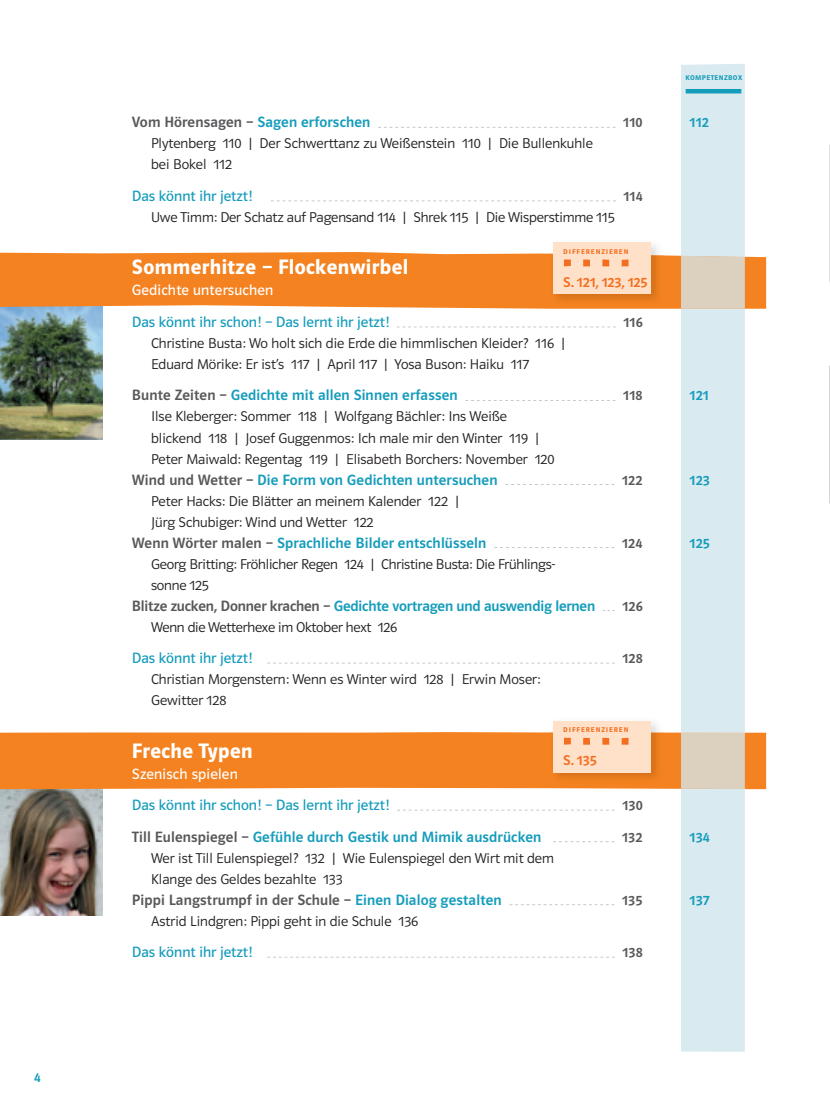
<style>
.page{position:relative;width:830px;height:1106px;background:#fff}
.page>*{position:absolute;margin:0;border:0;box-sizing:border-box;transform-origin:0 0}
.t1{font:21px "Polo ST11 K Hfett";letter-spacing:.02em;color:#fff}
.t2{font:15px "Polo ST11 K Krftg";letter-spacing:.01em;color:#149cbb}
.t3{font:15px/31.5px "Polo ST11 K Buch";color:#149cbb}
.t4{font:15px "Polo ST11 K Krftg";letter-spacing:-.01em;color:#149cbb}
.t5{font:15px "Polo ST11 K Krftg";letter-spacing:.01em;color:#57585a}
.t6{font:14.25px/21px "Polo ST11 K Leicht";color:#231f20}
.t7{font:14.25px "Polo ST11 K Krftg";letter-spacing:.02em;color:#57585a}
.t8{font:14.25px "Polo ST11 K Leicht";letter-spacing:-.02em;color:#231f20}
.t9{font:14.25px "Polo ST11 K Krftg";letter-spacing:.02em;color:#149cbb}
.t10{font:14.25px "Polo ST11 K Krftg";color:#f36e21}
.t11{font:13.5px "Polo ST Cap K Krftg";color:#149cbb}
.t12{font:9px "Polo ST Cap K Krftg";letter-spacing:.09em;color:#f36e21}
.t13{font:9px "Polo ST Cap K Krftg";letter-spacing:.04em;color:#149cbb}
.s1{color:#57585a}
.s2{color:#fff}
.s3{color:#149cbb}
</style>
<div class="page">
<img style="left:829px;top:366px;width:1px;height:137px">
<svg style="left:829px;top:145px;width:1px;height:137px"></svg>
<img style="left:0;top:789px;width:102px;height:126px">
<img style="left:0;top:309px;width:102px;height:130px">
<svg style="left:0;top:252px;width:765px;height:57px;background:#f4892d"></svg>
<div style="left:0;top:732px;width:765px;height:57px;background:#f58220"></div>
<div style="left:680px;top:64px;width:64px;height:668px;background:#daeaf1"></div>
<div style="left:680px;top:256px;width:64px;height:53px;background:#dcd0bf"></div>
<div style="left:680px;top:788px;width:64px;height:263px;background:#daeaf1"></div>
<div style="left:680px;top:732px;width:64px;height:57px;background:#dcd0bf"></div>
<hr style="left:685px;top:89px;width:56px;height:4px;background:#149cbb">
<svg style="left:378px;top:127px;width:237px;height:1px"></svg>
<svg style="left:271px;top:200px;width:344px;height:1px"></svg>
<svg style="left:397px;top:326px;width:218px;height:1px"></svg>
<svg style="left:465px;top:400px;width:150px;height:1px"></svg>
<svg style="left:505px;top:484px;width:109px;height:1px"></svg>
<svg style="left:494px;top:547px;width:120px;height:1px"></svg>
<svg style="left:267px;top:662px;width:347px;height:1px"></svg>
<svg style="left:397px;top:809px;width:217px;height:1px"></svg>
<svg style="left:553px;top:841px;width:61px;height:1px"></svg>
<svg style="left:509px;top:904px;width:105px;height:1px"></svg>
<svg style="left:267px;top:956px;width:347px;height:1px"></svg>
<img style="left:549px;top:242px;width:114px;height:65px">
<div style="left:553px;top:243px;width:98px;height:51px;background:#fee1c8"></div>
<div style="left:563px;top:259px;width:7px;height:7px;background:#f36e21"></div>
<div style="left:583px;top:259px;width:6px;height:7px;background:#f36e21"></div>
<div style="left:602px;top:259px;width:7px;height:7px;background:#f36e21"></div>
<div style="left:621px;top:259px;width:7px;height:7px;background:#f36e21"></div>
<img style="left:549px;top:723px;width:114px;height:62px">
<div style="left:553px;top:721px;width:98px;height:51px;background:#fee1c8"></div>
<div style="left:563px;top:738px;width:7px;height:6px;background:#f36e21"></div>
<svg style="left:583px;top:738px;width:6px;height:6px"></svg>
<div style="left:602px;top:738px;width:7px;height:6px;background:#f36e21"></div>
<div style="left:621px;top:738px;width:7px;height:6px;background:#f36e21"></div>
<p class="t11" style="left:34px;top:1069px;width:8px">4</p>
<p class="t13" style="left:685px;top:72px;width:58px">kompetenzbox</p>
<p class="t2" style="left:132px;top:114px;width:240px"><span class="s1">Vom Hörensagen –</span> Sagen erforschen</p>
<p class="t7" style="left:623px;top:115px;width:21px">110</p>
<p class="t9" style="left:689px;top:115px;width:21px">112</p>
<p class="t6" style="left:151px;top:133px;width:443px">Plytenberg 110 | Der Schwerttanz zu Weißenstein 110 | Die Bullenkuhle bei Bokel 112</p>
<p class="t3" style="left:132px;top:180px;width:122px">Das könnt ihr jetzt!</p>
<p class="t7" style="left:623px;top:188px;width:21px">114</p>
<p class="t6" style="left:151px;top:207px;width:465px">Uwe Timm: Der Schatz auf Pagensand 114 | Shrek 115 | Die Wisperstimme 115</p>
<p class="t1" style="left:132px;top:255px;width:278px">Sommerhitze – Flockenwirbel</p>
<p class="t3" style="left:132px;top:275px;width:259px"><span class="s2">Gedichte untersuchen<br></span>Das könnt ihr schon! – Das lernt ihr jetzt!</p>
<p class="t12" style="left:563px;top:246px;width:67px">differenzieren</p>
<p class="t10" style="left:563px;top:274px;width:86px">S. 121, 123, 125</p>
<p class="t7" style="left:623px;top:314px;width:21px">116</p>
<p class="t6" style="left:151px;top:333px;width:415px">Christine Busta: Wo holt sich die Erde die himmlischen Kleider? 116 |<br>Eduard Mörike: Er ist’s 117 | April 117 | Yosa Buson: Haiku 117</p>
<p class="t2" style="left:132px;top:387px;width:327px"><span class="s1">Bunte Zeiten –</span> Gedichte mit allen Sinnen erfassen</p>
<p class="t7" style="left:623px;top:388px;width:21px">118</p>
<p class="t9" style="left:689px;top:388px;width:21px">121</p>
<p class="t6" style="left:151px;top:406px;width:404px">Ilse Kleberger: Sommer 118 | Wolfgang Bächler: Ins Weiße blickend 118 | Josef Guggenmos: Ich male mir den Winter 119 |<br>Peter Maiwald: Regentag 119 | Elisabeth Borchers: November 120</p>
<p class="t2" style="left:132px;top:471px;width:367px"><span class="s1">Wind und Wetter –</span> Die Form von Gedichten untersuchen</p>
<p class="t7" style="left:621px;top:472px;width:22px">122</p>
<p class="t9" style="left:689px;top:472px;width:22px">123</p>
<p class="t6" style="left:151px;top:490px;width:309px">Peter Hacks: Die Blätter an meinem Kalender 122 |<br>Jürg Schubiger: Wind und Wetter 122</p>
<p class="t2" style="left:132px;top:534px;width:356px"><span class="s1">Wenn Wörter malen –</span> Sprachliche Bilder entschlüsseln</p>
<p class="t7" style="left:621px;top:535px;width:22px">124</p>
<p class="t9" style="left:689px;top:535px;width:22px">125</p>
<p class="t6" style="left:151px;top:553px;width:405px">Georg Britting: Fröhlicher Regen 124 | Christine Busta: Die Frühlings&shy;sonne 125</p>
<p class="t4" style="left:132px;top:597px;width:464px"><span class="s1">Blitze zucken, Donner krachen –</span> Gedichte vortragen und auswendig lernen</p>
<p class="t7" style="left:622px;top:598px;width:22px">126</p>
<p class="t8" style="left:151px;top:619px;width:247px">Wenn die Wetterhexe im Oktober hext 126</p>
<p class="t3" style="left:132px;top:642px;width:122px">Das könnt ihr jetzt!</p>
<p class="t7" style="left:622px;top:650px;width:22px">128</p>
<p class="t6" style="left:151px;top:669px;width:391px">Christian Morgenstern: Wenn es Winter wird 128 | Erwin Moser:<br>Gewitter 128</p>
<p class="t1" style="left:132px;top:738px;width:122px">Freche Typen</p>
<p class="t3" style="left:132px;top:758px;width:259px"><span class="s2">Szenisch spielen<br></span>Das könnt ihr schon! – Das lernt ihr jetzt!</p>
<p class="t12" style="left:563px;top:724px;width:67px">differenzieren</p>
<p class="t10" style="left:563px;top:752px;width:35px">S. 135</p>
<p class="t7" style="left:622px;top:797px;width:22px">130</p>
<p class="t2" style="left:132px;top:828px;width:411px"><span class="s1">Till Eulenspiegel –</span> Gefühle durch Gestik und Mimik ausdrücken</p>
<p class="t7" style="left:621px;top:829px;width:22px">132</p>
<p class="t9" style="left:689px;top:829px;width:22px">134</p>
<p class="t6" style="left:151px;top:847px;width:404px">Wer ist Till Eulenspiegel? 132 | Wie Eulenspiegel den Wirt mit dem<br>Klange des Geldes bezahlte 133</p>
<p class="t5" style="left:132px;top:891px;width:371px">Pippi Langstrumpf in der Schule – <span class="s3">Einen Dialog gestalten</span></p>
<p class="t7" style="left:621px;top:892px;width:22px">135</p>
<p class="t9" style="left:689px;top:892px;width:22px">137</p>
<p class="t6" style="left:151px;top:910px;width:268px">Astrid Lindgren: Pippi geht in die Schule 136</p>
<p class="t3" style="left:132px;top:936px;width:122px">Das könnt ihr jetzt!</p>
<p class="t7" style="left:622px;top:944px;width:22px">138</p>
</div>
